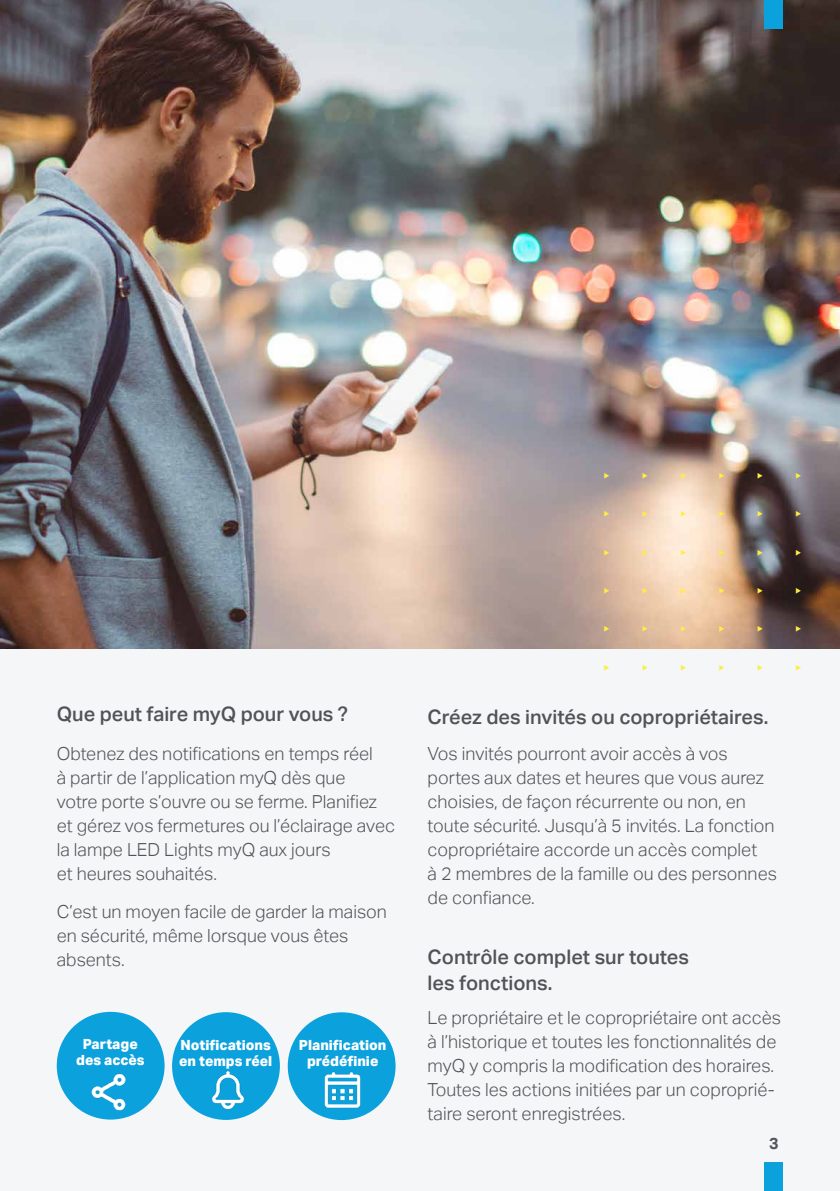
<style>
.page{position:relative;width:840px;height:1191px;background:#fff}
.page>*{position:absolute;margin:0;border:0;box-sizing:border-box;transform-origin:0 0}
.t1{font:500 20px/26px "Aktiv Grotesk";color:#525357}
.t2{font:300 18px/24px "Aktiv Grotesk";color:#525357}
.t3{font:700 16px "Aktiv Grotesk";color:#525357}
.t4{font:800 14px/16px "Aktiv Grotesk";color:#fff;text-align:center}
</style>
<div class="page">
<div style="left:0;top:409px;width:839px;height:782px;background:#f5f6f7"></div>
<img style="left:0;top:0;width:839px;height:648px">
<div style="left:764px;top:1162px;width:18px;height:29px;background:#0ba1dd"></div>
<div style="left:764px;top:0;width:18px;height:28px;background:#0ba1dd"></div>
<div style="left:172px;top:1012px;width:108px;height:108px;background:#0ba1dd;border-radius:50%"></div>
<img style="left:212px;top:1071px;width:33px;height:39px">
<div style="left:287px;top:1012px;width:108px;height:108px;background:#0ba1dd;border-radius:50%"></div>
<img style="left:324px;top:1072px;width:37px;height:36px">
<div style="left:57px;top:1011px;width:107px;height:108px;background:#0ba1dd;border-radius:50%"></div>
<img style="left:91px;top:1073px;width:35px;height:38px">
<svg style="left:604px;top:473px;width:5px;height:5px"></svg>
<svg style="left:642px;top:473px;width:5px;height:5px"></svg>
<svg style="left:680px;top:473px;width:5px;height:5px"></svg>
<svg style="left:719px;top:473px;width:5px;height:5px"></svg>
<svg style="left:757px;top:473px;width:5px;height:5px"></svg>
<svg style="left:795px;top:473px;width:5px;height:5px"></svg>
<svg style="left:604px;top:511px;width:5px;height:6px"></svg>
<svg style="left:642px;top:511px;width:5px;height:6px"></svg>
<svg style="left:680px;top:511px;width:5px;height:6px"></svg>
<svg style="left:719px;top:511px;width:5px;height:6px"></svg>
<svg style="left:757px;top:511px;width:5px;height:6px"></svg>
<svg style="left:795px;top:511px;width:5px;height:6px"></svg>
<svg style="left:604px;top:549px;width:5px;height:6px"></svg>
<svg style="left:642px;top:549px;width:5px;height:6px"></svg>
<svg style="left:680px;top:549px;width:5px;height:6px"></svg>
<svg style="left:719px;top:549px;width:5px;height:6px"></svg>
<svg style="left:757px;top:549px;width:5px;height:6px"></svg>
<svg style="left:795px;top:549px;width:5px;height:6px"></svg>
<svg style="left:604px;top:588px;width:5px;height:5px"></svg>
<svg style="left:642px;top:588px;width:5px;height:5px"></svg>
<svg style="left:680px;top:588px;width:5px;height:5px"></svg>
<svg style="left:719px;top:588px;width:5px;height:5px"></svg>
<svg style="left:757px;top:588px;width:5px;height:5px"></svg>
<svg style="left:795px;top:588px;width:5px;height:5px"></svg>
<svg style="left:604px;top:626px;width:5px;height:6px"></svg>
<svg style="left:642px;top:626px;width:5px;height:6px"></svg>
<svg style="left:680px;top:626px;width:5px;height:6px"></svg>
<svg style="left:719px;top:626px;width:5px;height:6px"></svg>
<svg style="left:757px;top:626px;width:5px;height:6px"></svg>
<svg style="left:795px;top:626px;width:5px;height:6px"></svg>
<p class="t1" style="left:57px;top:701px;width:293px">Que peut faire myQ pour vous ?</p>
<p class="t2" style="left:57px;top:742px;width:339px">Obtenez des notifications en temps réel<br>à partir de l’application myQ dès que<br>votre porte s’ouvre ou se ferme. Planifiez et gérez vos fermetures ou l’éclairage avec la lampe LED Lights myQ aux jours<br>et heures souhaités.</p>
<p class="t2" style="left:57px;top:900px;width:331px">C’est un moyen facile de garder la maison en sécurité, même lorsque vous êtes absents.</p>
<p class="t4" style="left:76px;top:1035px;width:70px">Partage des accès</p>
<p class="t4" style="left:179px;top:1037px;width:95px;text-align:left">Notifications en temps réel</p>
<p class="t4" style="left:299px;top:1037px;width:89px">Planification prédéfinie</p>
<p class="t1" style="left:427px;top:704px;width:342px">Créez des invités ou copropriétaires.</p>
<p class="t2" style="left:427px;top:742px;width:351px">Vos invités pourront avoir accès à vos portes aux dates et heures que vous aurez choisies, de façon récurrente ou non, en toute sécurité. Jusqu’à 5 invités. La fonction copropriétaire accorde un accès complet<br>à 2 membres de la famille ou des personnes de confiance.</p>
<p class="t1" style="left:427px;top:944px;width:263px">Contrôle complet sur toutes les fonctions.</p>
<p class="t2" style="left:427px;top:1005px;width:355px">Le propriétaire et le copropriétaire ont accès à l’historique et toutes les fonctionnalités de myQ y compris la modification des horaires.<br>Toutes les actions initiées par un coproprié&shy;taire seront enregistrées.</p>
<p class="t3" style="left:768px;top:1134px;width:11px">3</p>
</div>
